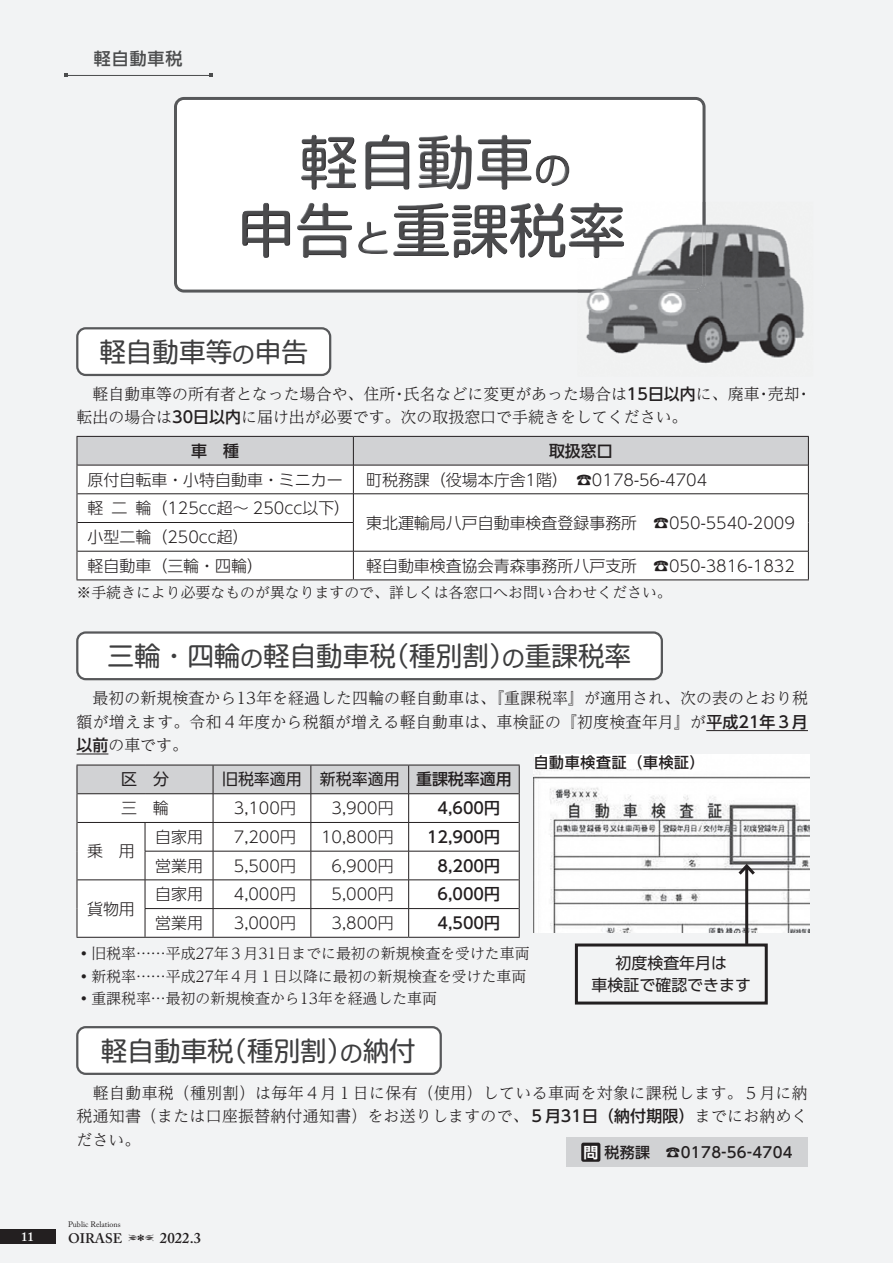
<style>
.page{position:relative;width:893px;height:1263px;background:#f2f3f4}
.page>*{position:absolute;margin:0;border:0;box-sizing:border-box;transform-origin:0 0}
.t1{font:26.55px "Soft Go Std";color:#3e3e3f}
.t2{font:500 16.95px "UD Shin Go Pr 6 N";letter-spacing:.05em;color:#4b4c4d}
.t3{font:300 15.9px/23.4px "UD Reimin Pr 6 N";letter-spacing:.005em;color:#231f20;text-align:justify}
.t4{font:300 15.9px "UD Shin Go Pr 6 N";color:#231f20}
.t5{font:500 15.9px "UD Shin Go Pr 6 N";color:#231f20}
.t6{font:15.9px/21.3px "UD Shin Go Pr 6 N";color:#231f20;text-align:center}
.t7{font:300 14.85px/22.4px "UD Reimin Pr 6 N";color:#231f20}
.t8{font:500 14.85px "UD Shin Go Pr 6 N";letter-spacing:.025em;color:#231f20}
.t9{font:500 14.85px "UD Shin Go Pr 6 N";letter-spacing:.05em;color:#231f20}
.t10{font:600 14.85px "Adobe Caslon Pro";color:#231f20}
.t11{font:600 13.8px "Adobe Caslon Pro";color:#231f20}
.t12{font:600 12.75px "Adobe Caslon Pro";color:#fff}
.t13{font:7.95px "Adobe Caslon Pro";color:#231f20}
.s1{font-size:22.65px}
.s2{font-family:"UD Shin Go Pr 6 N";font-weight:500}
.s3{font-family:"UD Shin Go Pr 6 N De";font-weight:700;color:#fff}
</style>
<div class="page">
<hr style="left:66px;top:75px;width:145px;height:1px;background:#4b4c4d">
<div style="left:174px;top:97px;width:531px;height:196px;background:#fff"></div>
<img style="left:301px;top:134px;width:231px;height:56px">
<img style="left:536px;top:155px;width:33px;height:31px">
<img style="left:242px;top:203px;width:110px;height:54px">
<img style="left:358px;top:221px;width:30px;height:33px">
<img style="left:393px;top:202px;width:184px;height:55px">
<div style="left:77px;top:328px;width:253px;height:47px;background:#fff;border-radius:9px"></div>
<div style="left:76px;top:327px;width:255px;height:49px;border:2px solid #57585a;border-radius:9px"></div>
<div style="left:77px;top:632px;width:585px;height:47px;background:#fff;border-radius:9px"></div>
<div style="left:76px;top:631px;width:587px;height:49px;border:2px solid #57585a;border-radius:9px"></div>
<div style="left:77px;top:1027px;width:364px;height:47px;background:#fff;border-radius:9px"></div>
<div style="left:76px;top:1026px;width:366px;height:49px;border:2px solid #57585a;border-radius:9px"></div>
<hr style="left:706px;top:730px;width:102px;height:1px;background:#231f20">
<hr style="left:77px;top:754px;width:31px;height:1px;background:#231f20">
<svg style="left:77px;top:436px;width:732px;height:143px"></svg>
<hr style="left:77px;top:579px;width:276px;height:1px;background:#231f20">
<hr style="left:353px;top:579px;width:456px;height:1px;background:#231f20">
<hr style="left:77px;top:937px;width:68px;height:1px;background:#231f20">
<svg style="left:77px;top:765px;width:443px;height:172px"></svg>
<hr style="left:145px;top:937px;width:68px;height:1px;background:#231f20">
<hr style="left:213px;top:937px;width:98px;height:1px;background:#231f20">
<hr style="left:311px;top:937px;width:98px;height:1px;background:#231f20">
<hr style="left:409px;top:937px;width:111px;height:1px;background:#231f20">
<div style="left:566px;top:1137px;width:242px;height:30px;background:#d1d2d4"></div>
<div style="left:581px;top:1142px;width:19px;height:20px;background:#231f20;border-radius:2px"></div>
<div style="left:575px;top:943px;width:193px;height:61px;border:3px solid #231f20"></div>
<img style="left:534px;top:754px;width:275px;height:178px">
<hr style="left:745px;top:866px;width:3px;height:78px;background:#231f20">
<svg style="left:735px;top:861px;width:23px;height:17px"></svg>
<div style="left:534px;top:754px;width:163px;height:15px;background:#fff"></div>
<img style="left:586px;top:202px;width:219px;height:162px">
<img style="left:577px;top:202px;width:128px;height:91px">
<img style="left:577px;top:202px;width:47px;height:55px">
<div style="left:0;top:1229px;width:55px;height:15px;background:#231f20"></div>
<p class="t2" style="left:94px;top:45px;width:90px">軽自動車税</p>
<p class="t12" style="left:21px;top:1229px;width:14px">11</p>
<h1 class="t1" style="left:99px;top:333px;width:210px">軽自動車等<span class="s1">の</span>申告</h1>
<p class="t3" style="left:404px;top:382px;width:357px">氏名などに変更があった場合は<span class="s2">15日以内</span>に、廃車</p>
<p class="t3" style="left:77px;top:382px;width:613px">　軽自動車等の所有者となった場合や、住所<br>転出の場合は<span class="s2">30日以内</span>に届け出が必要です。次の取扱窓口で手続きをしてください。</p>
<p class="t3" style="left:768px;top:382px;width:33px">売却</p>
<p class="t3" style="left:392px;top:382px;width:17px">・</p>
<p class="t3" style="left:756px;top:382px;width:17px">・</p>
<p class="t3" style="left:796px;top:382px;width:17px">・</p>
<p class="t5" style="left:191px;top:438px;width:49px">車　種</p>
<p class="t4" style="left:88px;top:467px;width:257px">原付自転車・小特自動車・ミニカー</p>
<p class="t4" style="left:88px;top:495px;width:17px">軽</p>
<p class="t4" style="left:112px;top:495px;width:17px">二</p>
<p class="t4" style="left:135px;top:495px;width:216px">輪（125cc超～ 250cc以下）</p>
<p class="t4" style="left:88px;top:524px;width:163px">小型二輪（250cc超(</p>
<p class="t5" style="left:549px;top:438px;width:65px">取扱窓口</p>
<p class="t4" style="left:366px;top:467px;width:203px">町税務課（役場本庁舎1階(</p>
<p class="t4" style="left:576px;top:467px;width:133px">☎0178-56-4704</p>
<p class="t4" style="left:366px;top:510px;width:430px">東北運輸局八戸自動車検査登録事務所　☎050-5540-2009</p>
<p class="t4" style="left:88px;top:553px;width:177px">軽自動車（三輪・四輪）</p>
<p class="t7" style="left:77px;top:580px;width:597px">※手続きにより必要なものが異なりますので、詳しくは各窓口へお問い合わせください。</p>
<p class="t4" style="left:366px;top:553px;width:273px">軽自動車検査協会青森事務所八戸支所</p>
<p class="t4" style="left:653px;top:553px;width:143px">☎050-3816-1832</p>
<h1 class="t1" style="left:383px;top:637px;width:134px">（種別割）</h1>
<h1 class="t1" style="left:502px;top:637px;width:130px"><span class="s1">の</span>重課税率</h1>
<h1 class="t1" style="left:108px;top:637px;width:290px">三輪・四輪<span class="s1">の</span>軽自動車税</h1>
<p class="t3" style="left:77px;top:686px;width:733px">　最初の新規検査から13年を経過した四輪の軽自動車は、『重課税率』が適用され、次の表のとおり税額が増えます。令和４年度から税額が増える軽自動車は、車検証の『初度検査年月』が<span class="s2">平成21年３月以前</span>の車です。</p>
<p class="t9" style="left:534px;top:750px;width:173px">自動車検査証（車検証(</p>
<p class="t6" style="left:121px;top:768px;width:49px">区　分</p>
<p class="t6" style="left:222px;top:768px;width:81px">旧税率適用</p>
<p class="t6" style="left:320px;top:768px;width:81px">新税率適用</p>
<p class="t5" style="left:416px;top:766px;width:97px">重課税率適用</p>
<p class="t4" style="left:121px;top:795px;width:49px">三　輪</p>
<p class="t4" style="left:234px;top:795px;width:64px">3,100円</p>
<p class="t4" style="left:332px;top:795px;width:64px">3,900円</p>
<p class="t5" style="left:438px;top:795px;width:64px">4,600円</p>
<p class="t4" style="left:87px;top:838px;width:49px">乗　用</p>
<p class="t4" style="left:155px;top:824px;width:49px">自家用</p>
<p class="t4" style="left:155px;top:853px;width:49px">営業用</p>
<p class="t4" style="left:234px;top:824px;width:64px">7,200円</p>
<p class="t4" style="left:234px;top:853px;width:64px">5,500円</p>
<p class="t4" style="left:321px;top:824px;width:74px">10,800円</p>
<p class="t4" style="left:332px;top:853px;width:64px">6,900円</p>
<p class="t5" style="left:427px;top:824px;width:75px">12,900円</p>
<p class="t5" style="left:438px;top:853px;width:64px">8,200円</p>
<p class="t4" style="left:87px;top:896px;width:49px">貨物用</p>
<p class="t4" style="left:155px;top:881px;width:49px">自家用</p>
<p class="t4" style="left:155px;top:910px;width:49px">営業用</p>
<p class="t4" style="left:234px;top:881px;width:64px">4,000円</p>
<p class="t4" style="left:234px;top:910px;width:64px">3,000円</p>
<p class="t4" style="left:332px;top:881px;width:64px">5,000円</p>
<p class="t4" style="left:332px;top:910px;width:64px">3,800円</p>
<p class="t5" style="left:438px;top:881px;width:64px">6,000円</p>
<p class="t5" style="left:438px;top:910px;width:64px">4,500円</p>
<p class="t7" style="left:77px;top:942px;width:455px">·旧税率……平成27年３月31日までに最初の新規検査を受けた車両·新税率……平成27年４月１日以降に最初の新規検査を受けた車両·重課税率…最初の新規検査から13年を経過した車両</p>
<h1 class="t1" style="left:221px;top:1031px;width:134px">（種別割）</h1>
<h1 class="t1" style="left:340px;top:1031px;width:77px"><span class="s1">の</span>納付</h1>
<h1 class="t1" style="left:101px;top:1031px;width:134px">軽自動車税</h1>
<p class="t6" style="left:592px;top:952px;width:161px">初度検査年月は<br>車検証で確認できます</p>
<p class="t3" style="left:77px;top:1080px;width:733px">　軽自動車税（種別割）は毎年４月１日に保有（使用）している車両を対象に課税します。５月に納税通知書（または口座振替納付通知書）をお送りしますので、<span class="s2">５月31日（納付期限）</span>までにお納めください。</p>
<p class="t8" style="left:583px;top:1140px;width:68px"><span class="s3">問</span>税務課</p>
<p class="t8" style="left:665px;top:1140px;width:129px">☎0178-56-4704</p>
<p class="t13" style="left:68px;top:1220px;width:54px">Public Relations</p>
<p class="t11" style="left:68px;top:1230px;width:56px">OIRASE</p>
<p class="t10" style="left:160px;top:1229px;width:43px">2022.3</p>
</div>
